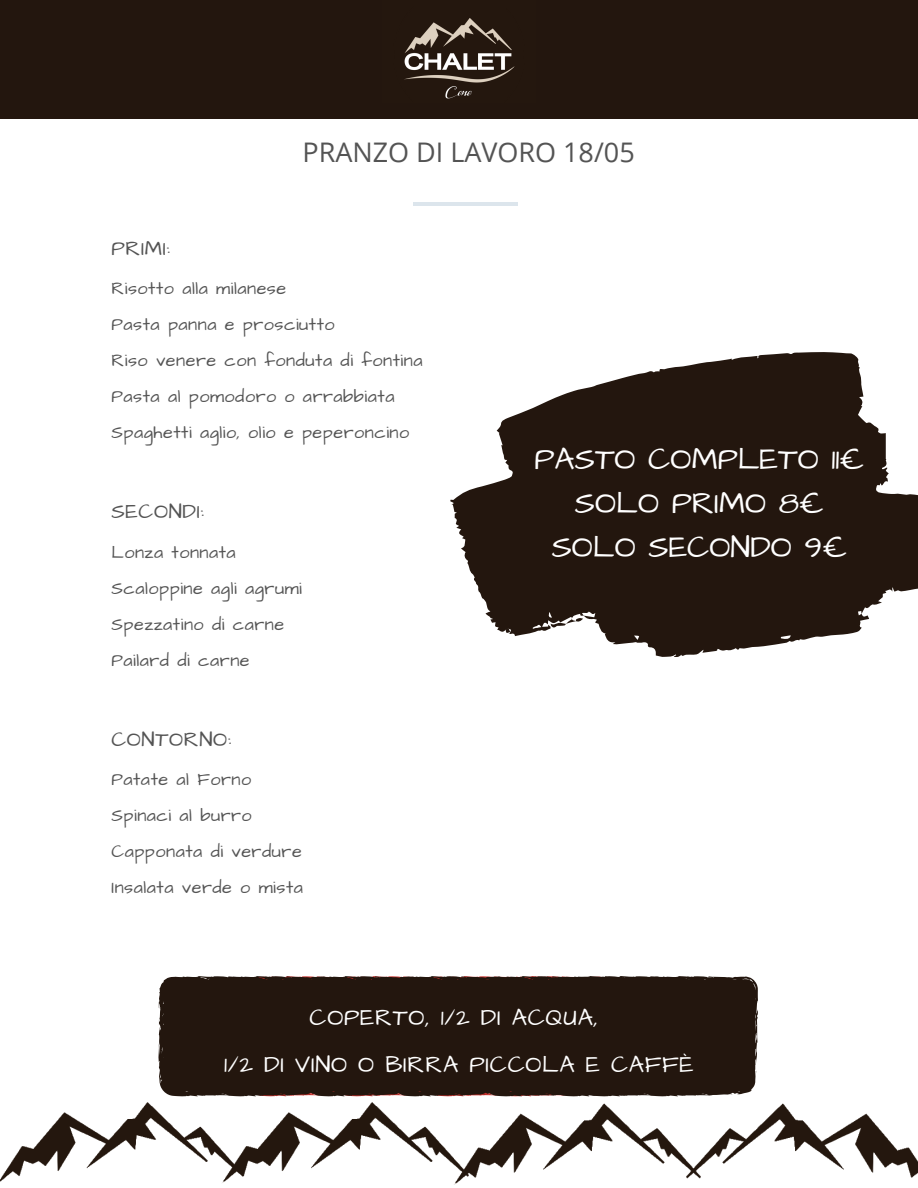
<style>
.page{position:relative;width:918px;height:1188px;background:#fff}
.page>*{position:absolute;margin:0;border:0;box-sizing:border-box;transform-origin:0 0}
.t1{font:31.5px/43.8px "Architects Daughter";color:#fff;text-align:center}
.t2{font:27px "Open Sans";color:#545454}
.t3{font:24px/47.2px "Architects Daughter";letter-spacing:.03em;color:#fff;text-align:center}
.t4{font:21px "Architects Daughter";letter-spacing:.03em;color:#545454}
.t5{font:18px/36px "Architects Daughter";letter-spacing:.03em;color:#545454}
</style>
<div class="page">
<img style="left:0;top:1002px;width:179px;height:180px">
<img style="left:179px;top:1096px;width:232px;height:87px">
<img style="left:411px;top:1096px;width:231px;height:89px">
<img style="left:642px;top:1096px;width:276px;height:83px">
<div style="left:159px;top:976px;width:599px;height:120px;background:#23160e"></div>
<hr style="left:413px;top:203px;width:104px;height:3px;background:#dce5ec">
<div style="left:0;top:0;width:918px;height:118px;background:#23160e"></div>
<img style="left:404px;top:18px;width:111px;height:81px">
<svg style="left:450px;top:352px;width:468px;height:305px;fill:#23160e"></svg>
<svg style="left:506px;top:627px;width:5px;height:6px"></svg>
<svg style="left:551px;top:618px;width:32px;height:10px"></svg>
<h2 class="t2" style="left:303px;top:133px;width:334px">PRANZO DI LAVORO 18/05</h2>
<p class="t4" style="left:111px;top:234px;width:60px">PRIMI:</p>
<p class="t5" style="left:111px;top:271px;width:313px">Risotto alla milanese<br>Pasta panna e prosciutto<br>Riso venere con fonduta di fontina<br>Pasta al pomodoro o arrabbiata<br>Spaghetti aglio, olio e peperoncino</p>
<p class="t4" style="left:111px;top:498px;width:94px">SECONDI:</p>
<p class="t5" style="left:111px;top:534px;width:192px">Lonza tonnata<br>Scaloppine agli agrumi<br>Spezzatino di carne<br>Pailard di carne</p>
<p class="t4" style="left:111px;top:725px;width:121px">CONTORNO:</p>
<p class="t5" style="left:111px;top:762px;width:193px">Patate al Forno<br>Spinaci al burro<br>Capponata di verdure<br>Insalata verde o mista</p>
<h1 class="t1" style="left:535px;top:438px;width:331px">PASTO COMPLETO 11€<br>SOLO PRIMO 8€<br>SOLO SECONDO 9€</h1>
<h3 class="t3" style="left:224px;top:994px;width:471px">COPERTO, 1/2 DI ACQUA,<br>1/2 DI VINO O BIRRA PICCOLA E CAFFÈ</h3>
</div>
